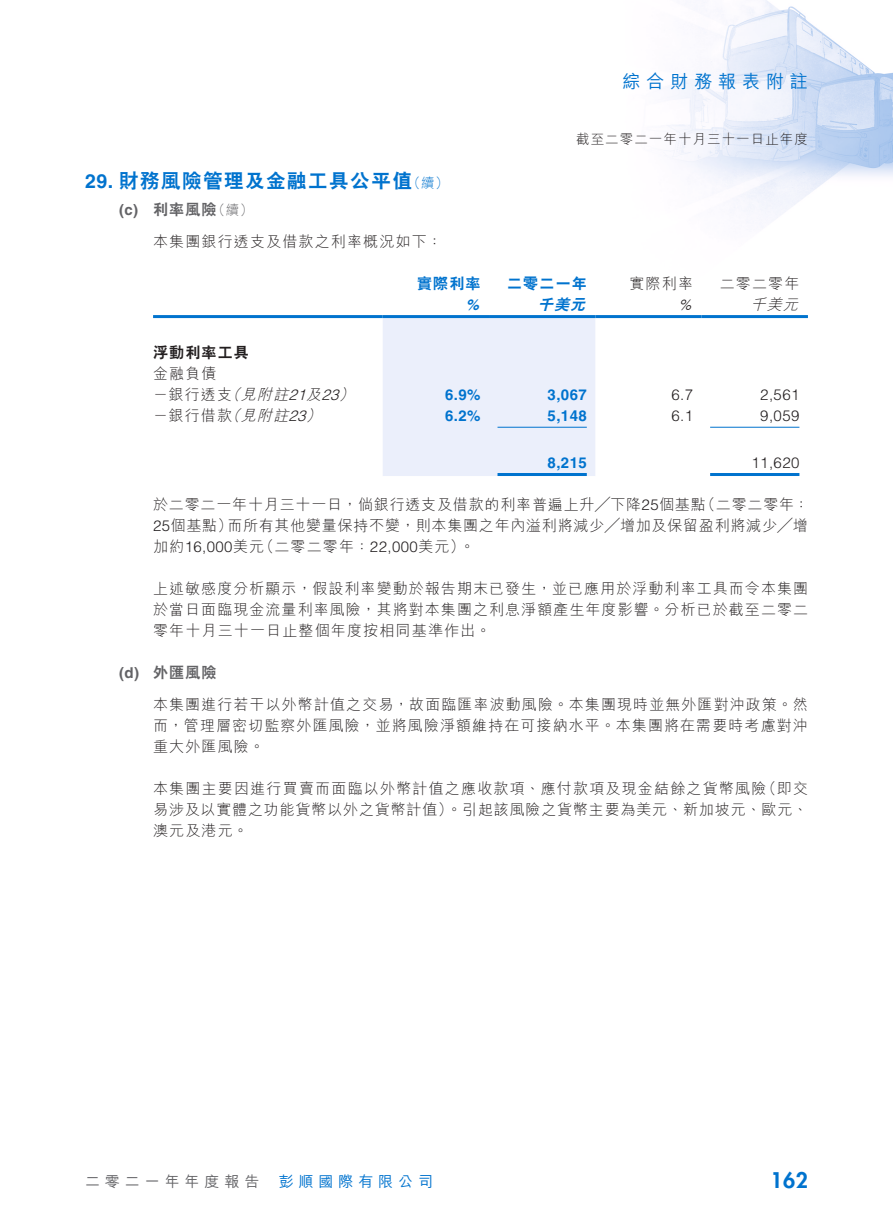
<style>
.page{position:relative;width:893px;height:1212px;background:#fff}
.page>*{position:absolute;margin:0;border:0;box-sizing:border-box;transform-origin:0 0}
.t1{font:800 21px "Futura Std";color:#0073ce}
._01_H1{font:800 19.5px "C Hei 2 HK";letter-spacing:.08em;color:#0073ce}
.t2{font:500 18px "M Hei HK";letter-spacing:.33em;color:#0073ce}
._00_txt{font:300 15px/21px "M Hei HK";letter-spacing:.075em;color:#231f20;text-align:justify}
._00_txt-2{font:300 15px/21px "M Hei HK";letter-spacing:.05em;color:#231f20}
._50_Table_txt{font:300 15px "M Hei HK";letter-spacing:.08em;color:#231f20}
._50_Table_txt-2{font:700 15px "Helvetica LT Std";letter-spacing:.03em;color:#0073ce}
._50_Table_txt-3{font:300 15px "Helvetica LT Std";letter-spacing:.03em;color:#231f20}
._50_Table_txt-4{font:italic 300 15px "M Hei HK";color:#231f20}
._00_txt-3{font:300 15px "Helvetica LT Std";color:#231f20}
.t3{font:500 15px "M Hei HK";letter-spacing:.33em;color:#636366}
._50_Table_txt-5{font:800 15px "C Hei 2 HK";letter-spacing:.08em;color:#0073ce}
.t4{font:500 15px "M Hei HK";letter-spacing:.33em;color:#0073ce}
._02_H2{font:800 15px "C Hei 2 HK";letter-spacing:.08em;color:#636366}
._50_Table_txt-6{font:italic 300 15px "Helvetica LT Std";color:#231f20}
._02_H2-2{font:700 15px "Helvetica LT Std";color:#636366}
._50_Table_txt-7{font:800 15px "C Hei 2 HK";letter-spacing:.08em;color:#231f20}
._50_Table_txt-8{font:italic 800 15px "C Hei 2 HK";color:#0073ce}
._50_Table_txt-9{font:italic 700 15px "Helvetica LT Std";color:#0073ce}
.t5{font:300 13.5px "M Hei HK";letter-spacing:.08em;color:#231f20}
._01_H1-2{font:300 13.5px "M Hei HK";color:#0073ce}
._02_H2-3{font:300 13.5px "M Hei HK";color:#636366}
.s1{font-family:"Helvetica LT Std";font-weight:700}
.s2{font-family:"Helvetica LT Std"}
.s3{font-family:"M Hei HK"}
</style>
<div class="page">
<img style="left:153px;top:0;width:740px;height:476px">
<div style="left:383px;top:318px;width:212px;height:158px;background:#ebeffb"></div>
<hr style="left:153px;top:315px;width:230px;height:3px;background:#0073ce">
<hr style="left:383px;top:315px;width:106px;height:3px;background:#0073ce">
<hr style="left:489px;top:315px;width:106px;height:3px;background:#0073ce">
<hr style="left:595px;top:315px;width:107px;height:3px;background:#0073ce">
<hr style="left:702px;top:315px;width:106px;height:3px;background:#0073ce">
<hr style="left:497px;top:427px;width:90px;height:1px;background:#0073ce">
<hr style="left:710px;top:427px;width:89px;height:1px;background:#0073ce">
<hr style="left:497px;top:473px;width:90px;height:3px;background:#0073ce">
<hr style="left:710px;top:473px;width:89px;height:3px;background:#0073ce">
<p class="t2" style="left:623px;top:69px;width:187px">綜合財務報表附註</p>
<p class="t5" style="left:576px;top:129px;width:233px">截至二零二一年十月三十一日止年度</p>
<p class="_01_H1" style="left:85px;top:167px;width:328px"><span class="s1">29.</span> 財務風險管理及金融工具公平值</p>
<p class="_02_H2-3" style="left:212px;top:201px;width:43px">（續(</p>
<p class="_01_H1-2" style="left:407px;top:173px;width:43px">（續(</p>
<p class="_02_H2" style="left:153px;top:200px;width:65px">利率風險</p>
<p class="_02_H2-2" style="left:119px;top:201px;width:21px">c( )</p>
<p class="_00_txt" style="left:153px;top:230px;width:291px">本集團銀行透支及借款之利率概況如下：</p>
<p class="_50_Table_txt-5" style="left:417px;top:273px;width:65px">實際利率</p>
<p class="_50_Table_txt-5" style="left:507px;top:273px;width:81px">二零二一年</p>
<p class="_50_Table_txt" style="left:630px;top:273px;width:65px">實際利率</p>
<p class="_50_Table_txt" style="left:720px;top:273px;width:81px">二零二零年</p>
<p class="_50_Table_txt-9" style="left:466px;top:295px;width:20px">%</p>
<p class="_50_Table_txt-8" style="left:538px;top:294px;width:54px">千美元</p>
<p class="_50_Table_txt-6" style="left:678px;top:295px;width:20px">%</p>
<p class="_50_Table_txt-4" style="left:750px;top:294px;width:54px">千美元</p>
<p class="_50_Table_txt-7" style="left:153px;top:343px;width:97px">浮動利率工具</p>
<p class="_50_Table_txt" style="left:153px;top:363px;width:65px">金融負債</p>
<p class="_50_Table_txt-4" style="left:225px;top:384px;width:22px">（</p>
<p class="_50_Table_txt-4" style="left:339px;top:384px;width:22px">(</p>
<p class="_50_Table_txt-4" style="left:241px;top:384px;width:54px">見附註</p>
<p class="_50_Table_txt" style="left:153px;top:384px;width:80px">－銀行透支</p>
<p class="_50_Table_txt-4" style="left:306px;top:384px;width:22px">及</p>
<p class="_50_Table_txt-6" style="left:288px;top:385px;width:24px">21</p>
<p class="_50_Table_txt-6" style="left:321px;top:385px;width:24px">23</p>
<p class="_50_Table_txt-2" style="left:445px;top:386px;width:37px">6.9%</p>
<p class="_50_Table_txt-2" style="left:548px;top:386px;width:41px">3,067</p>
<p class="_50_Table_txt-3" style="left:671px;top:385px;width:23px">6.7</p>
<p class="_50_Table_txt-3" style="left:760px;top:385px;width:41px">2,561</p>
<p class="_50_Table_txt-4" style="left:225px;top:405px;width:22px">（</p>
<p class="_50_Table_txt-4" style="left:306px;top:405px;width:22px">(</p>
<p class="_50_Table_txt-4" style="left:241px;top:405px;width:54px">見附註</p>
<p class="_50_Table_txt" style="left:153px;top:405px;width:80px">－銀行借款</p>
<p class="_50_Table_txt-6" style="left:288px;top:406px;width:24px">23</p>
<p class="_50_Table_txt-2" style="left:445px;top:407px;width:37px">6.2%</p>
<p class="_50_Table_txt-2" style="left:548px;top:407px;width:41px">5,148</p>
<p class="_50_Table_txt-3" style="left:671px;top:406px;width:23px">6.1</p>
<p class="_50_Table_txt-3" style="left:760px;top:406px;width:41px">9,059</p>
<p class="_50_Table_txt-2" style="left:548px;top:453px;width:41px">8,215</p>
<p class="_50_Table_txt-3" style="left:751px;top:453px;width:49px">11,620</p>
<p class="_02_H2-2" style="left:119px;top:664px;width:21px">d( )</p>
<p class="_00_txt-2" style="left:227px;top:494px;width:582px;text-indent:-74px">於二零二一年十月三十一日，倘銀行透支及借款的利率普遍上升╱下降<span class="s2">25</span>個基點<br>而所有其他變量保持不變，則本集團之年內溢利將減少╱增加及保留盈利將減少╱增</p>
<p class="_00_txt" style="left:700px;top:494px;width:110px">（二零二零年：</p>
<p class="_00_txt" style="left:153px;top:515px;width:81px"><span class="s2">25</span>個基點）</p>
<p class="_00_txt-3" style="left:153px;top:538px;width:113px"><span class="s3">加約</span>16,000<span class="s3">美元</span></p>
<p class="_00_txt" style="left:153px;top:578px;width:657px">上述敏感度分析顯示，假設利率變動於報告期末已發生，並已應用於浮動利率工具而令本集團於當日面臨現金流量利率風險，其將對本集團之利息淨額產生年度影響。分析已於截至二零二零年十月三十一日止整個年度按相同基準作出。</p>
<p class="_02_H2" style="left:153px;top:663px;width:65px">外匯風險</p>
<p class="_00_txt" style="left:259px;top:536px;width:207px">（二零二零年：<span class="s2">22,000</span>美元(</p>
<p class="_00_txt" style="left:460px;top:536px;width:16px">。</p>
<p class="_00_txt" style="left:153px;top:693px;width:656px">本集團進行若干以外幣計值之交易，故面臨匯率波動風險。本集團現時並無外匯對沖政策。然而，管理層密切監察外匯風險，並將風險淨額維持在可接納水平。本集團將在需要時考慮對沖重大外匯風險。</p>
<p class="_00_txt" style="left:761px;top:777px;width:48px">（即交</p>
<p class="_00_txt" style="left:153px;top:777px;width:656px;text-align:left">本集團主要因進行買賣而面臨以外幣計值之應收款項、應付款項及現金結餘之貨幣風險<br>易涉及以實體之功能貨幣以外之貨幣計值）。引起該風險之貨幣主要為美元、新加坡元、歐元、澳元及港元。</p>
<p class="t3" style="left:85px;top:1171px;width:176px">二零二一年年度報告</p>
<p class="t4" style="left:279px;top:1171px;width:156px">彭順國際有限公司</p>
<h1 class="t1" style="left:770px;top:1167px;width:39px">162</h1>
</div>
